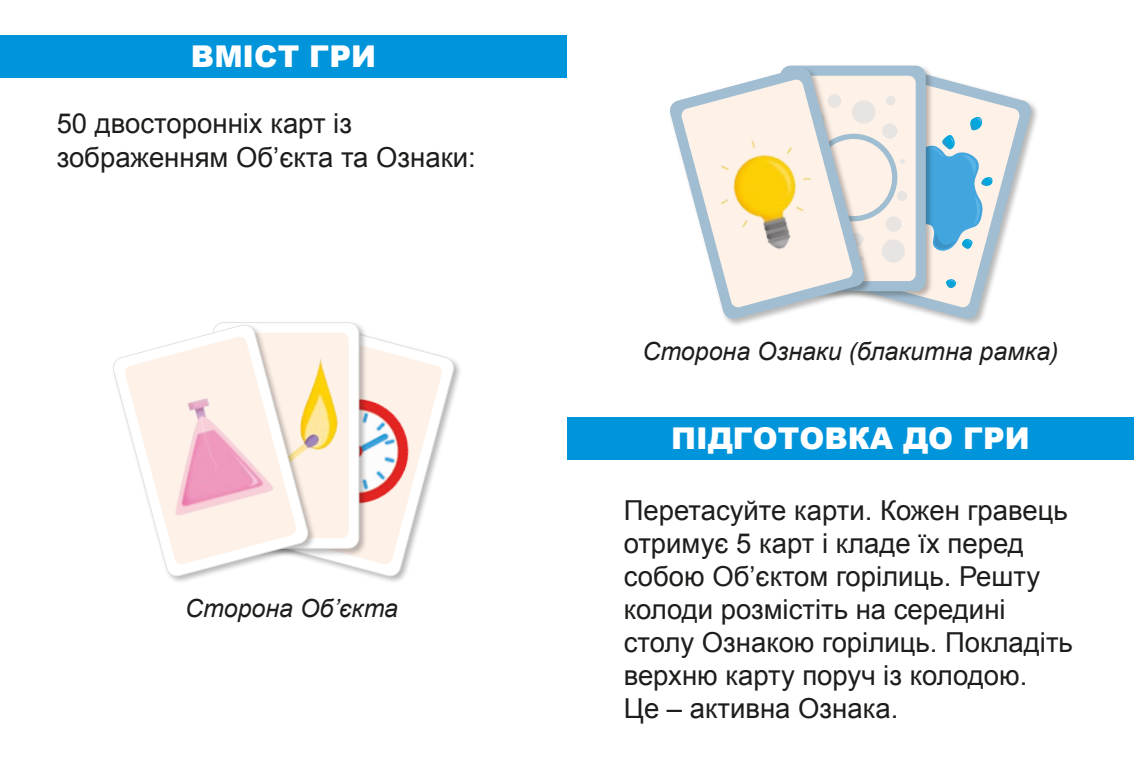
<style>
.page{position:relative;width:1134px;height:780px;background:#fff}
.page>*{position:absolute;margin:0;border:0;box-sizing:border-box;transform-origin:0 0}
.t1{font:900 30px "Arial";color:#fff}
.t2{font:27.5px/33px "Arial";color:#1d1d1b}
.t3{font:italic 25px "Arial";color:#1d1d1b}
</style>
<div class="page">
<div style="left:0;top:35px;width:567px;height:43px;background:#0095db"></div>
<div style="left:835px;top:67px;width:204px;height:260px;background:#1d1d1b;opacity:.31"></div>
<svg style="left:872px;top:68px;width:160px;height:252px"></svg>
<svg style="left:872px;top:79px;width:148px;height:229px"></svg>
<div style="left:779px;top:64px;width:155px;height:235px;background:#1d1d1b;opacity:.31"></div>
<svg style="left:780px;top:66px;width:213px;height:225px;background:#c6d7e0"></svg>
<div style="left:897px;top:191px;width:10px;height:10px;background:#e7e4e2;border-radius:50%"></div>
<div style="left:882px;top:239px;width:23px;height:23px;background:#e7e4e2;border-radius:50%"></div>
<div style="left:886px;top:216px;width:15px;height:16px;background:#e7e4e2;border-radius:50%"></div>
<div style="left:669px;top:67px;width:203px;height:260px;background:#1d1d1b;opacity:.31"></div>
<svg style="left:669px;top:68px;width:196px;height:252px"></svg>
<img style="left:681px;top:80px;width:172px;height:227px">
<div style="left:258px;top:323px;width:204px;height:261px;background:#1d1d1b;opacity:.31"></div>
<svg style="left:316px;top:324px;width:139px;height:254px"></svg>
<div style="left:211px;top:321px;width:156px;height:235px;background:#1d1d1b;opacity:.31"></div>
<div style="left:213px;top:322px;width:146px;height:226px;background:#fff;border-radius:11px"></div>
<svg style="left:316px;top:333px;width:33px;height:205px"></svg>
<img style="left:316px;top:341px;width:33px;height:186px">
<div style="left:213px;top:322px;width:146px;height:226px;border:1px solid #e3e3e3;border-radius:11px"></div>
<div style="left:112px;top:323px;width:204px;height:261px;background:#1d1d1b;opacity:.31"></div>
<svg style="left:112px;top:324px;width:197px;height:253px"></svg>
<div style="left:567px;top:417px;width:567px;height:43px;background:#0095db"></div>
<p class="t1" style="left:191px;top:35px;width:186px">ВМІСТ ГРИ</p>
<p class="t2" style="left:57px;top:108px;width:421px">50 двосторонніх карт із зображенням Об’єкта та Ознаки:</p>
<p class="t3" style="left:185px;top:591px;width:214px">Сторона Об’єкта</p>
<p class="t3" style="left:642px;top:334px;width:418px">Сторона Ознаки (блакитна рамка)</p>
<p class="t1" style="left:671px;top:417px;width:360px">ПІДГОТОВКА ДО ГРИ</p>
<p class="t2" style="left:624px;top:494px;width:451px">Перетасуйте карти. Кожен гравець отримує 5 карт і кладе їх перед собою Об’єктом горілиць. Решту колоди розмістіть на середині столу Ознакою горілиць. Покладіть верхню карту поруч із колодою.<br>Це – активна Ознака.</p>
</div>
